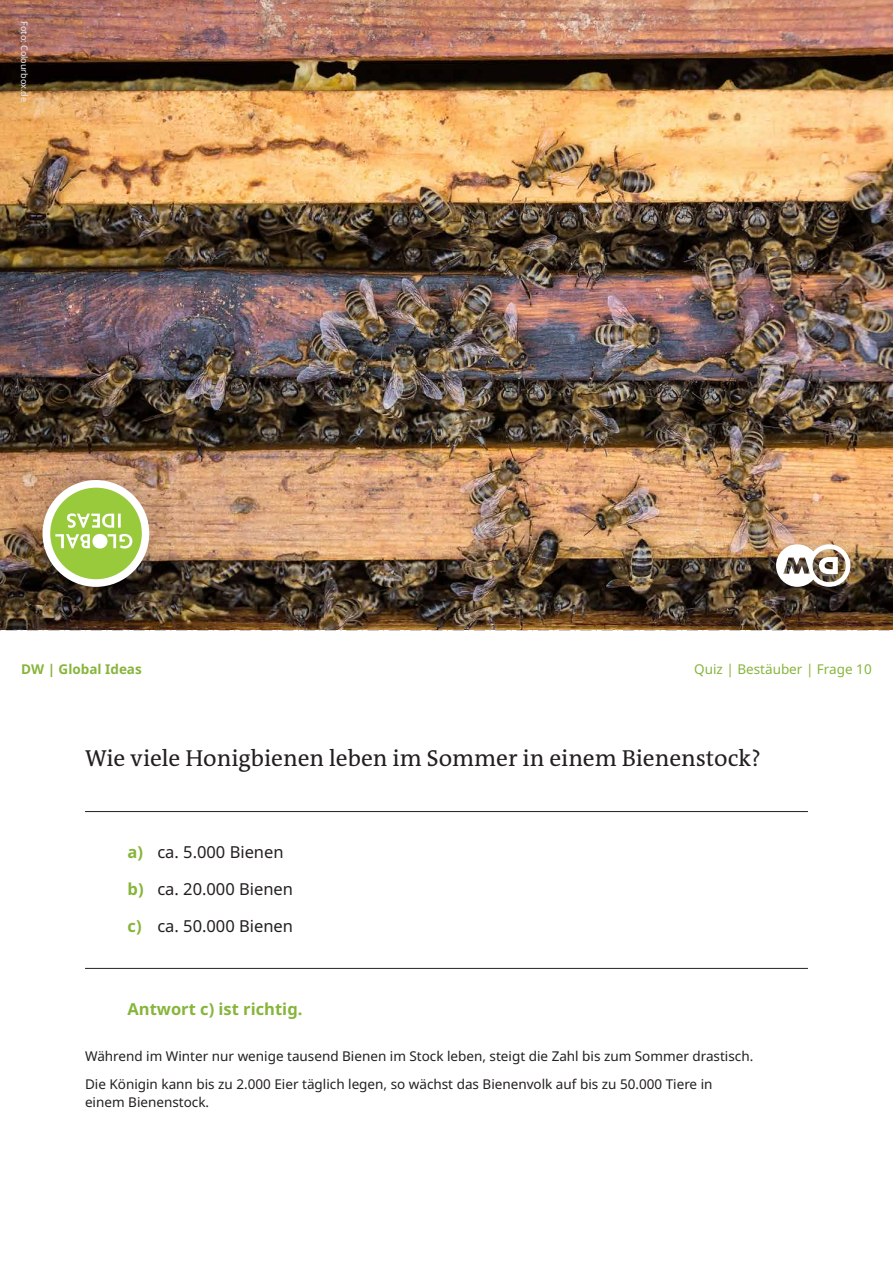
<style>
.page{position:relative;width:893px;height:1263px;background:#fff}
.page>*{position:absolute;margin:0;border:0;box-sizing:border-box;transform-origin:0 0}
.t1{font:23.25px "DW The Antiqua B W5 Plain";color:#231f20}
.t2{font:16.5px "Noto Sans";color:#231f20}
.t3{font:700 16.5px "Noto Sans";color:#87b53b}
.t4{font:13.5px/27.6px "Noto Sans";color:#231f20}
.t5{font:13.5px "Noto Sans";color:#87b53b}
.t6{font:700 13.5px "Noto Sans";color:#87b53b}
.t7{font:9px "Noto Sans";color:#eaeff4}
.s1{font-weight:700;color:#87b53b}
</style>
<div class="page">
<svg style="left:0;top:629px;width:893px;height:1px"></svg>
<hr style="left:85px;top:811px;width:723px;height:1px;background:#231f20">
<hr style="left:85px;top:968px;width:723px;height:1px;background:#231f20">
<img style="left:0;top:0;width:893px;height:629px">
<div style="left:10px;top:447px;width:172px;height:172px;background:#231f20;opacity:.25"></div>
<div style="left:43px;top:480px;width:106px;height:107px;background:#fff;border-radius:50%"></div>
<div style="left:50px;top:488px;width:92px;height:91px;background:#99ca3b;border-radius:50%"></div>
<svg style="left:55px;top:513px;width:77px;height:35px"></svg>
<div style="left:768px;top:537px;width:90px;height:58px;background:#231f20;opacity:.2"></div>
<img style="left:776px;top:544px;width:74px;height:43px">
<p class="t7" style="left:31px;top:21px;width:82px;rotate:90deg">Foto: Colourbox.de</p>
<p class="t6" style="left:21px;top:659px;width:122px">DW | Global Ideas</p>
<p class="t5" style="left:694px;top:659px;width:179px">Quiz | Bestäuber | Frage 10</p>
<h1 class="t1" style="left:85px;top:743px;width:677px">Wie viele Honigbienen leben im Sommer in einem Bienenstock?</h1>
<p class="t2" style="left:128px;top:840px;width:158px"><span class="s1">a)</span> ca. 5.000 Bienen</p>
<p class="t2" style="left:128px;top:877px;width:167px"><span class="s1">b)</span> ca. 20.000 Bienen</p>
<p class="t2" style="left:128px;top:914px;width:167px"><span class="s1">c)</span> ca. 50.000 Bienen</p>
<p class="t3" style="left:128px;top:997px;width:176px">Antwort c) ist richtig.</p>
<p class="t4" style="left:85px;top:1042px;width:670px">Während im Winter nur wenige tausend Bienen im Stock leben, steigt die Zahl bis zum Sommer drastisch.<br>Die Königin kann bis zu 2.000 Eier täglich legen, so wächst das Bienenvolk auf bis zu 50.000 Tiere in</p>
<p class="t4" style="left:85px;top:1089px;width:126px">einem Bienenstock.</p>
</div>
